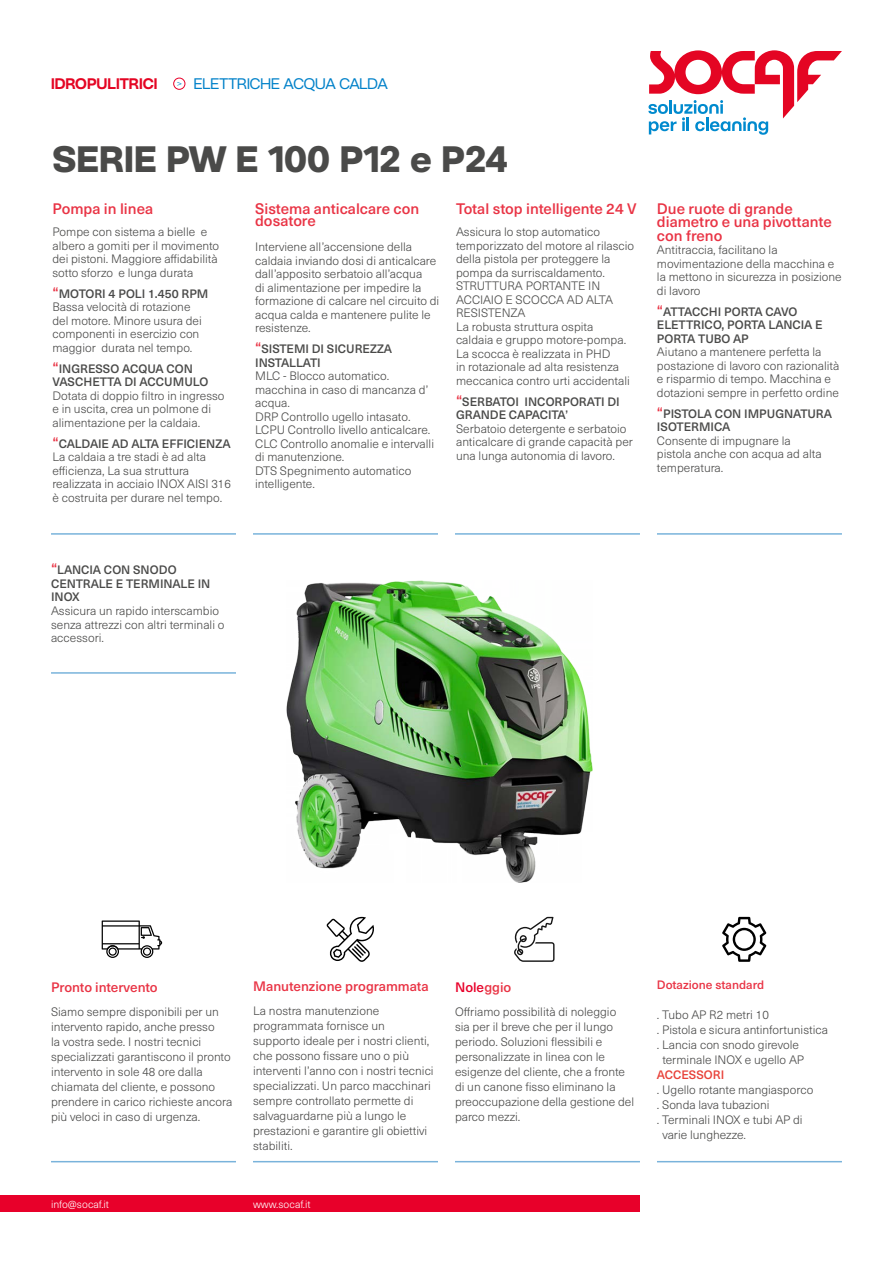
<style>
.page{position:relative;width:893px;height:1263px;background:#fff}
.page>*{position:absolute;margin:0;border:0;box-sizing:border-box;transform-origin:0 0}
.t1{font:700 36px "BC Novatica CYR";color:#4a4a49}
.t2{font:500 15px/13.5px "Neue Haas Unica W1 G";color:#e93445}
.t3{font:15px "BC Novatica CYR";color:#0081c9}
.t4{font:600 15px "BC Novatica CYR";color:#e40523}
.t5{font:500 13.5px "Neue Haas Unica W1 G";color:#e93445}
.t6{font:500 13.5px "Neue Haas Unica W1 G";color:#e8002a}
.t7{font:300 12px/13.5px "Neue Haas Unica W1 G";color:#4a4a49}
.t8{font:500 12px/13.5px "Neue Haas Unica W1 G";color:#4a4a49}
.t9{font:500 12px "Neue Haas Unica W1 G";color:#e93445}
.t10{font:500 12px "Neue Haas Unica W1 G";color:#e8423a}
.t11{font:300 10.5px "Neue Haas Unica W1 G";color:#fff}
.s1{font-weight:300;font-size:9px}
.s2{font-weight:500;font-size:15px;color:#e93445}
.s3{font-weight:500}
.s4{font-size:15px;color:#e93445}
.s5{color:#e93445}
</style>
<div class="page">
<svg style="left:648px;top:50px;width:194px;height:85px"></svg>
<div style="left:0;top:1195px;width:640px;height:17px;background:#e8002a"></div>
<hr style="left:51px;top:1161px;width:185px;height:1px;background:#79b3db">
<hr style="left:253px;top:1161px;width:185px;height:1px;background:#79b3db">
<hr style="left:455px;top:1161px;width:185px;height:1px;background:#79b3db">
<hr style="left:657px;top:1161px;width:185px;height:1px;background:#79b3db">
<div style="left:173px;top:78px;width:12px;height:12px;border:1px solid #e8002a;border-radius:50%"></div>
<hr style="left:51px;top:533px;width:185px;height:2px;background:#79b3db">
<hr style="left:253px;top:533px;width:185px;height:2px;background:#79b3db">
<hr style="left:455px;top:533px;width:185px;height:2px;background:#79b3db">
<hr style="left:657px;top:533px;width:185px;height:2px;background:#79b3db">
<img style="left:286px;top:580px;width:306px;height:302px">
<svg style="left:102px;top:921px;width:60px;height:37px"></svg>
<svg style="left:327px;top:917px;width:47px;height:45px"></svg>
<svg style="left:514px;top:917px;width:40px;height:45px"></svg>
<svg style="left:722px;top:917px;width:44px;height:45px"></svg>
<hr style="left:51px;top:672px;width:185px;height:2px;background:#79b3db">
<p class="t4" style="left:51px;top:74px;width:108px">IDROPULITRICI</p>
<p class="t3" style="left:177px;top:75px;width:212px"><span class="s1">&gt;</span> ELETTRICHE ACQUA CALDA</p>
<h1 class="t1" style="left:52px;top:136px;width:456px">SERIE PW E 100 P12 e P24</h1>
<p class="t2" style="left:52px;top:201px;width:102px">Pompa in linea</p>
<p class="t7" style="left:52px;top:224px;width:168px">Pompe con sistema a bielle e albero a gomiti per il movimento dei pistoni. Maggiore affidabilità sotto sforzo e lunga durata</p>
<p class="t7" style="left:52px;top:286px;width:157px"><span class="s2">“</span><span class="s3">MOTORI 4 POLI 1.450 RPM<br></span>Bassa velocità di rotazione del motore. Minore usura dei componenti in esercizio con maggior durata nel tempo.</p>
<p class="t8" style="left:52px;top:361px;width:157px"><span class="s4">“</span>INGRESSO ACQUA CON<br>VASCHETTA DI ACCUMULO</p>
<p class="t7" style="left:52px;top:388px;width:174px">Dotata di doppio filtro in ingresso e in uscita, crea un polmone di alimentazione per la caldaia.</p>
<p class="t7" style="left:52px;top:436px;width:180px"><span class="s2">“</span><span class="s3">CALDAIE AD ALTA EFFICIENZA<br></span>La caldaia a tre stadi è ad alta efficienza, La sua struttura realizzata in acciaio INOX AISI 316 è costruita per durare nel tempo.</p>
<p class="t2" style="left:255px;top:201px;width:166px;line-height:12px">Sistema anticalcare con dosatore</p>
<p class="t7" style="left:255px;top:239px;width:186px">Interviene all’accensione della caldaia inviando dosi di anticalcare dall’apposito serbatoio all’acqua<br>di alimentazione per impedire la formazione di calcare nel circuito di acqua calda e mantenere pulite le resistenze.</p>
<p class="t8" style="left:255px;top:341px;width:139px"><span class="s4">“</span>SISTEMI DI SICUREZZA<br>INSTALLATI</p>
<p class="t7" style="left:255px;top:368px;width:180px">MLC - Blocco automatico. macchina in caso di mancanza d’ acqua.<br>DRP Controllo ugello intasato.<br>LCPU Controllo livello anticalcare.<br>CLC Controllo anomalie e intervalli di manutenzione.<br>DTS Spegnimento automatico intelligente.</p>
<p class="t2" style="left:456px;top:201px;width:182px">Total stop intelligente 24 V</p>
<p class="t7" style="left:456px;top:224px;width:180px">Assicura lo stop automatico temporizzato del motore al rilascio della pistola per proteggere la pompa da surriscaldamento.<br>STRUTTURA PORTANTE IN<br>ACCIAIO E SCOCCA AD ALTA<br>RESISTENZA<br>La robusta struttura ospita<br>caldaia e gruppo motore-pompa.<br>La scocca è realizzata in PHD<br>in rotazionale ad alta resistenza meccanica contro urti accidentali</p>
<p class="t8" style="left:456px;top:394px;width:165px"><span class="s4">“</span>SERBATOI INCORPORATI DI<br>GRANDE CAPACITA’</p>
<p class="t7" style="left:456px;top:421px;width:178px">Serbatoio detergente e serbatoio anticalcare di grande capacità per una lunga autonomia di lavoro.</p>
<p class="t2" style="left:657px;top:201px;width:176px">Due ruote di grande diametro e una pivottante con freno</p>
<p class="t7" style="left:657px;top:242px;width:186px">Antitraccia, facilitano la movimentazione della macchina e la mettono in sicurezza in posizione di lavoro</p>
<p class="t8" style="left:657px;top:304px;width:167px"><span class="s4">“</span>ATTACCHI PORTA CAVO<br>ELETTRICO, PORTA LANCIA E<br>PORTA TUBO AP</p>
<p class="t7" style="left:657px;top:344px;width:184px">Aiutano a mantenere perfetta la postazione di lavoro con razionalità e risparmio di tempo. Macchina e dotazioni sempre in perfetto ordine</p>
<p class="t8" style="left:657px;top:406px;width:177px"><span class="s4">“</span>PISTOLA CON IMPUGNATURA<br>ISOTERMICA</p>
<p class="t7" style="left:657px;top:433px;width:166px">Consente di impugnare la pistola anche con acqua ad alta temperatura.</p>
<p class="t8" style="left:51px;top:563px;width:161px"><span class="s4">“</span>LANCIA CON SNODO<br>CENTRALE E TERMINALE IN<br>INOX</p>
<p class="t7" style="left:51px;top:603px;width:175px">Assicura un rapido interscambio senza attrezzi con altri terminali o accessori.</p>
<p class="t5" style="left:51px;top:977px;width:108px">Pronto intervento</p>
<p class="t7" style="left:51px;top:1003px;width:183px;line-height:15px">Siamo sempre disponibili per un intervento rapido, anche presso<br>la vostra sede. I nostri tecnici specializzati garantiscono il pronto intervento in sole 48 ore dalla chiamata del cliente, e possono prendere in carico richieste ancora più veloci in caso di urgenza.</p>
<p class="t5" style="left:253px;top:976px;width:177px">Manutenzione programmata</p>
<p class="t7" style="left:253px;top:1003px;width:182px;line-height:15px">La nostra manutenzione programmata fornisce un supporto ideale per i nostri clienti, che possono fissare uno o più interventi l’anno con i nostri tecnici specializzati. Un parco macchinari sempre controllato permette di salvaguardarne più a lungo le prestazioni e garantire gli obiettivi stabiliti.</p>
<p class="t11" style="left:51px;top:1197px;width:60px">info@socaf.it</p>
<p class="t11" style="left:253px;top:1197px;width:59px">www.socaf.it</p>
<p class="t6" style="left:455px;top:977px;width:58px">Nole<span class="s5">ggio</span></p>
<p class="t7" style="left:455px;top:1003px;width:181px;line-height:15px">Offriamo possibilità di noleggio<br>sia per il breve che per il lungo periodo. Soluzioni flessibili e personalizzate in linea con le esigenze del cliente, che a fronte di un canone fisso eliminano la preoccupazione della gestione del parco mezzi.</p>
<p class="t9" style="left:657px;top:975px;width:109px">Dotazione standard</p>
<p class="t7" style="left:657px;top:1007px;width:113px">. Tubo AP R2 metri 10</p>
<p class="t7" style="left:657px;top:1022px;width:173px">. Pistola e sicura antinfortunistica</p>
<p class="t7" style="left:657px;top:1037px;width:144px">. Lancia con snodo girevole</p>
<p class="t7" style="left:662px;top:1052px;width:143px">terminale INOX e ugello AP</p>
<p class="t10" style="left:657px;top:1065px;width:69px">ACCESSORI</p>
<p class="t7" style="left:657px;top:1082px;width:158px">. Ugello rotante mangiasporco</p>
<p class="t7" style="left:657px;top:1097px;width:114px">. Sonda lava tubazioni</p>
<p class="t7" style="left:657px;top:1112px;width:147px">. Terminali INOX e tubi AP di</p>
<p class="t7" style="left:662px;top:1127px;width:85px">varie lunghezze.</p>
</div>
